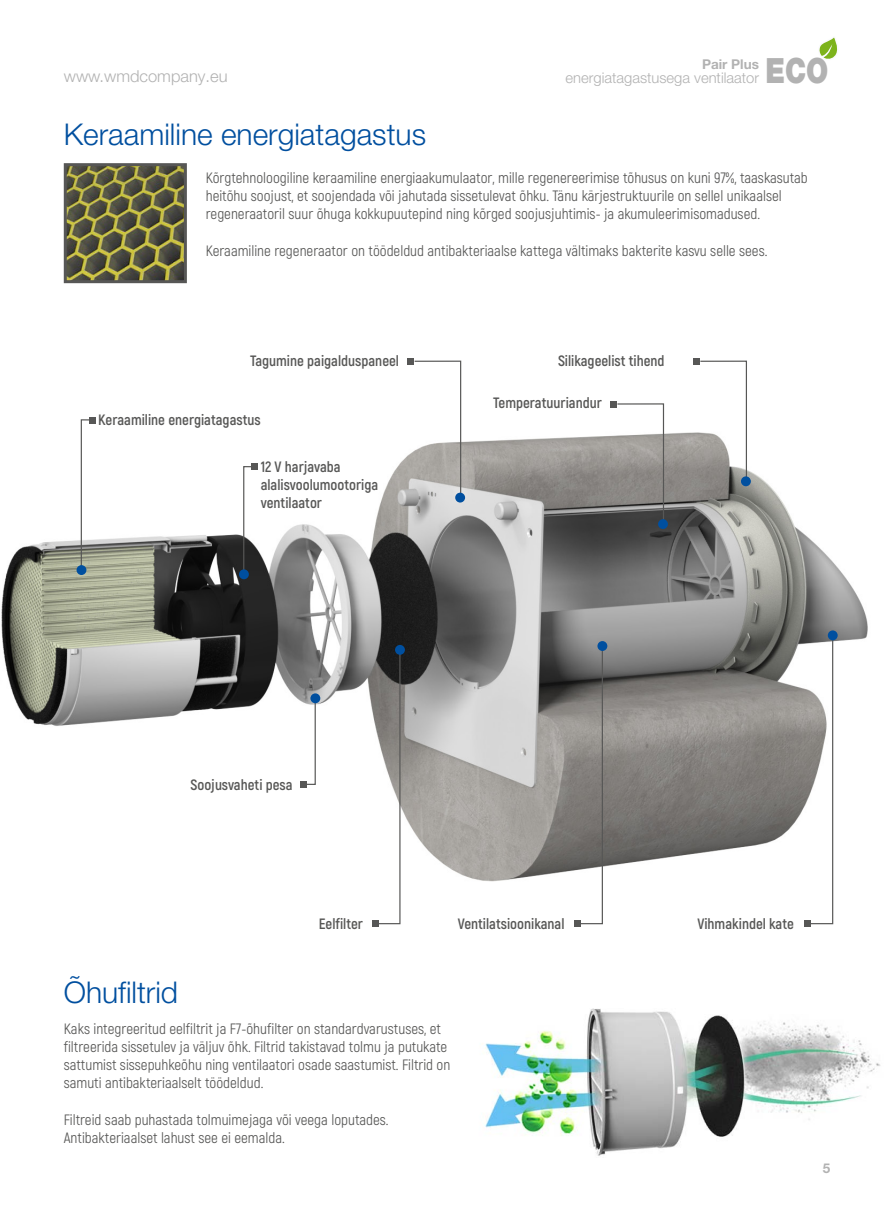
<style>
.page{position:relative;width:893px;height:1212px;background:#fff}
.page>*{position:absolute;margin:0;border:0;box-sizing:border-box;transform-origin:0 0}
.t1{font:900 34.95px "Helvetica Neue LT Pro";color:#b2b2b2;scale:.8 1}
.t2{font:300 30px "Helvetica Neue LT Pro";color:#004f9f}
.t3{font:300 16.5px "Helvetica Neue LT Pro";color:#b2b2b2}
.t4{font:15px/18px "Akrobat";color:#575756}
.t5{font:700 15px/18px "Akrobat";color:#575756}
.t6{font:300 14.7px "Helvetica Neue LT Pro";color:#b2b2b2}
.t7{font:700 13.5px "Helvetica Neue LT Pro";color:#b2b2b2}
</style>
<div class="page">
<svg style="left:819px;top:37px;width:19px;height:22px"></svg>
<img style="left:1px;top:163px;width:867px;height:719px">
<img style="left:484px;top:1008px;width:397px;height:148px">
<img style="left:68px;top:167px;width:115px;height:112px">
<div style="left:64px;top:163px;width:123px;height:120px;border:3px solid #575756"></div>
<svg style="left:304px;top:698px;width:12px;height:87px"></svg>
<svg style="left:616px;top:403px;width:49px;height:121px"></svg>
<svg style="left:699px;top:360px;width:49px;height:122px"></svg>
<svg style="left:413px;top:360px;width:49px;height:137px"></svg>
<svg style="left:243px;top:465px;width:12px;height:108px"></svg>
<svg style="left:80px;top:419px;width:13px;height:150px"></svg>
<svg style="left:579px;top:648px;width:24px;height:277px"></svg>
<svg style="left:377px;top:648px;width:24px;height:277px"></svg>
<svg style="left:810px;top:637px;width:24px;height:288px"></svg>
<div style="left:310px;top:693px;width:10px;height:10px;background:#004f9f;border-radius:50%"></div>
<div style="left:658px;top:519px;width:10px;height:10px;background:#004f9f;border-radius:50%"></div>
<div style="left:741px;top:476px;width:10px;height:10px;background:#004f9f;border-radius:50%"></div>
<div style="left:455px;top:493px;width:10px;height:9px;background:#004f9f;border-radius:50%"></div>
<div style="left:239px;top:569px;width:10px;height:10px;background:#004f9f;border-radius:50%"></div>
<div style="left:77px;top:565px;width:9px;height:10px;background:#004f9f;border-radius:50%"></div>
<div style="left:597px;top:641px;width:10px;height:10px;background:#004f9f;border-radius:50%"></div>
<div style="left:395px;top:645px;width:10px;height:10px;background:#004f9f;border-radius:50%"></div>
<div style="left:828px;top:630px;width:10px;height:10px;background:#004f9f;border-radius:50%"></div>
<div style="left:300px;top:781px;width:7px;height:7px;background:#575756"></div>
<div style="left:610px;top:401px;width:7px;height:7px;background:#575756"></div>
<div style="left:693px;top:358px;width:7px;height:7px;background:#575756"></div>
<div style="left:407px;top:358px;width:7px;height:7px;background:#575756"></div>
<div style="left:251px;top:463px;width:7px;height:7px;background:#575756"></div>
<div style="left:89px;top:417px;width:7px;height:7px;background:#575756"></div>
<div style="left:574px;top:920px;width:7px;height:7px;background:#575756"></div>
<div style="left:372px;top:920px;width:7px;height:7px;background:#575756"></div>
<div style="left:804px;top:920px;width:7px;height:7px;background:#575756"></div>
<h1 class="t1" style="left:765px;top:50px;width:80px">ECO</h1>
<p class="t7" style="left:702px;top:56px;width:58px">Pair Plus</p>
<p class="t3" style="left:64px;top:67px;width:165px">www.wmdcompany.eu</p>
<p class="t6" style="left:566px;top:69px;width:195px">energiatagastusega ventilaator</p>
<p class="t2" style="left:64px;top:116px;width:364px">Keraamiline energiatagastus</p>
<p class="t4" style="left:206px;top:169px;width:604px">Kõrgtehnoloogiline keraamiline energiaakumulaator, mille regenereerimise tõhusus on kuni 97%, taaskasutab heitõhu soojust, et soojendada või jahutada sissetulevat õhku. Tänu kärjestruktuurile on sellel unikaalsel regeneraatoril suur õhuga kokkupuutepind ning kõrged soojusjuhtimis- ja akumuleerimisomadused.</p>
<p class="t4" style="left:206px;top:242px;width:563px">Keraamiline regeneraator on töödeldud antibakteriaalse kattega vältimaks bakterite kasvu selle sees.</p>
<p class="t5" style="left:250px;top:351px;width:151px">Tagumine paigalduspaneel</p>
<p class="t5" style="left:98px;top:411px;width:164px">Keraamiline energiatagastus</p>
<p class="t5" style="left:261px;top:458px;width:119px">12 V harjavaba alalisvoolumootoriga ventilaator</p>
<p class="t5" style="left:558px;top:351px;width:108px">Silikageelist tihend</p>
<p class="t5" style="left:493px;top:394px;width:110px">Temperatuuriandur</p>
<p class="t5" style="left:190px;top:775px;width:104px">Soojusvaheti pesa</p>
<p class="t2" style="left:64px;top:974px;width:116px">Õhufiltrid</p>
<p class="t5" style="left:319px;top:915px;width:46px">Eelfilter</p>
<p class="t5" style="left:458px;top:915px;width:108px">Ventilatsioonikanal</p>
<p class="t5" style="left:697px;top:915px;width:98px">Vihmakindel kate</p>
<p class="t4" style="left:64px;top:1019px;width:388px">Kaks integreeritud eelfiltrit ja F7-õhufilter on standardvarustuses, et filtreerida sissetulev ja väljuv õhk. Filtrid takistavad tolmu ja putukate sattumist sissepuhkeõhu ning ventilaatori osade saastumist. Filtrid on samuti antibakteriaalselt töödeldud.</p>
<p class="t4" style="left:64px;top:1111px;width:326px">Filtreid saab puhastada tolmuimejaga või veega loputades.<br>Antibakteriaalset lahust see ei eemalda.</p>
<p class="t7" style="left:823px;top:1159px;width:9px">5</p>
</div>
